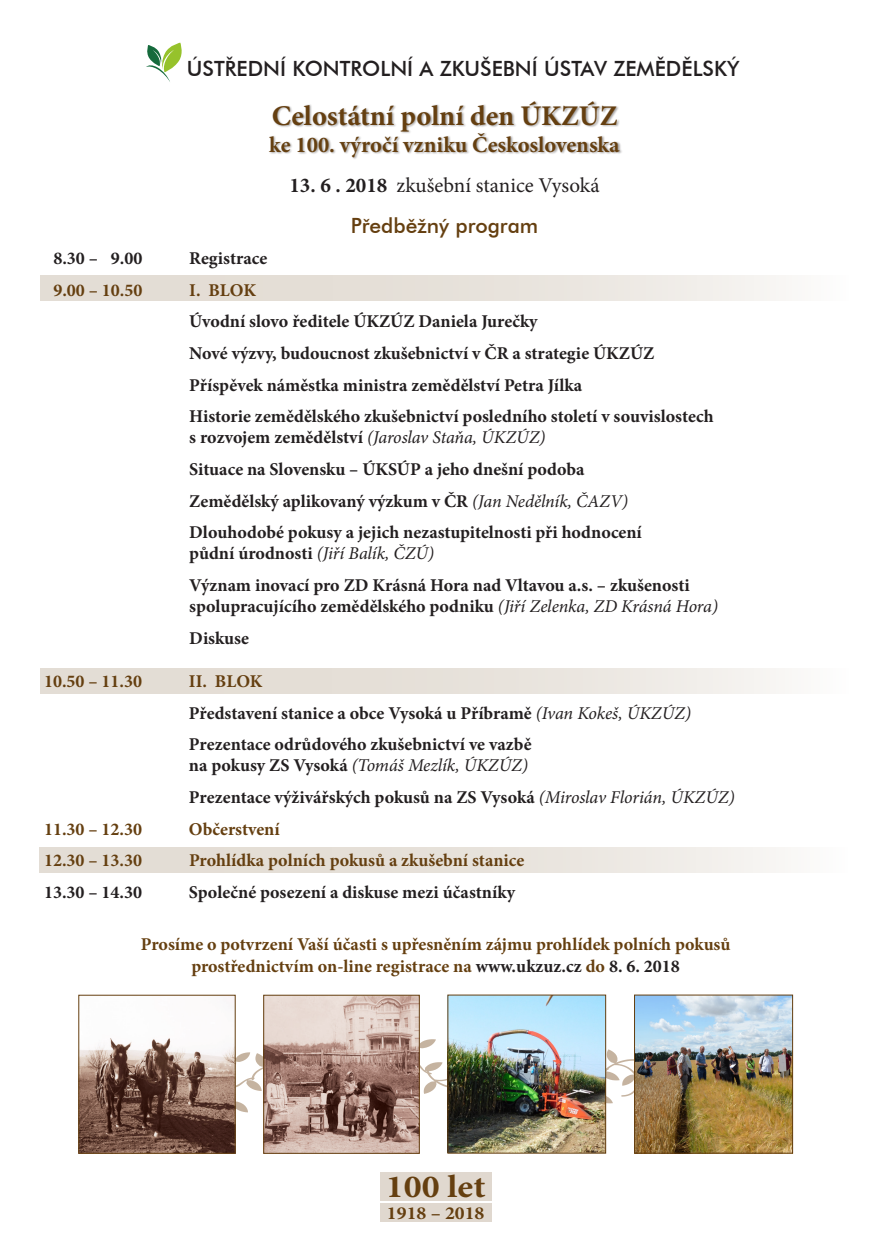
<style>
.page{position:relative;width:875px;height:1258px;background:#fff}
.page>*{position:absolute;margin:0;border:0;box-sizing:border-box;transform-origin:0 0}
.t1{font:700 32.25px "Minion Pro";color:#653f10;scale:1.12 1}
.t2{font:700 28.5px "Minion Pro";color:#653f10}
.t3{font:700 22.5px "Minion Pro";color:#653f10}
.t4{font:500 21px "Futura CE";color:#231f20}
.t5{font:21px "Minion Pro";color:#231f20}
.t6{font:500 21px "Futura CE";color:#653f10}
.t7{font:700 18.45px "Minion Pro";color:#653f10;scale:1.07 1}
.t8{font:700 18px/21px "Minion Pro";color:#231f20}
.t9{font:700 18px "Minion Pro";color:#653f10}
.s1{font-weight:700}
.s2{color:#fff}
.s3{font-weight:400;font-style:italic}
.s4{color:#231f20}
</style>
<div class="page">
<div style="left:40px;top:275px;width:808px;height:25px;background:linear-gradient(to right,#ded6cd,#f6f4f1)"></div>
<div style="left:269px;top:100px;width:354px;height:60px;background:#231f20;opacity:.4"></div>
<svg style="left:146px;top:43px;width:36px;height:39px"></svg>
<div style="left:40px;top:847px;width:808px;height:25px;background:linear-gradient(to right,#ded6cd,#f6f4f1)"></div>
<div style="left:40px;top:668px;width:808px;height:26px;background:linear-gradient(to right,#ded6cd,#f6f4f1)"></div>
<svg style="left:236px;top:1035px;width:398px;height:77px"></svg>
<img style="left:80px;top:996px;width:154px;height:155px">
<div style="left:78px;top:994px;width:158px;height:159px;border:1px solid #653f10"></div>
<img style="left:265px;top:996px;width:153px;height:155px">
<div style="left:263px;top:994px;width:157px;height:159px;border:1px solid #653f10"></div>
<img style="left:449px;top:996px;width:155px;height:155px">
<div style="left:447px;top:994px;width:159px;height:159px;border:1px solid #653f10"></div>
<img style="left:636px;top:996px;width:155px;height:155px">
<div style="left:634px;top:994px;width:159px;height:159px;border:1px solid #653f10"></div>
<div style="left:380px;top:1203px;width:111px;height:18px;background:#e0d8cf"></div>
<div style="left:380px;top:1171px;width:111px;height:29px;background:#e0d8cf"></div>
<p class="t4" style="left:187px;top:55px;width:554px">ÚSTŘEDNÍ KONTROLNÍ A ZKUŠEBNÍ ÚSTAV ZEMĚDĚLSKÝ</p>
<p class="t2" style="left:272px;top:96px;width:347px">Celostátní polní den ÚKZÚZ</p>
<p class="t3" style="left:269px;top:129px;width:352px">ke 100. výročí vzniku Československa</p>
<p class="t5" style="left:289px;top:172px;width:311px"><span class="s1">13. 6 . 2018</span> zkušební stanice Vysoká</p>
<p class="t6" style="left:351px;top:213px;width:189px">Předběžný program</p>
<p class="t8" style="left:53px;top:247px;width:91px">8.30 – <span class="s2">0</span>9.00</p>
<p class="t8" style="left:189px;top:247px;width:80px">Registrace</p>
<p class="t9" style="left:53px;top:277px;width:91px">9.00 – 10.50</p>
<p class="t9" style="left:189px;top:277px;width:68px">I. BLOK</p>
<p class="t8" style="left:189px;top:311px;width:350px">Úvodní slovo ředitele ÚKZÚZ Daniela Jurečky</p>
<p class="t8" style="left:189px;top:342px;width:466px">Nové výzvy, budoucnost zkušebnictví v ČR a strategie ÚKZÚZ</p>
<p class="t8" style="left:189px;top:374px;width:394px">Příspěvek náměstka ministra zemědělství Petra Jílka</p>
<p class="t8" style="left:189px;top:406px;width:526px">Historie zemědělského zkušebnictví posledního století v souvislostech s rozvojem zemědělství <span class="s3">(Jaroslav Staňa, ÚKZÚZ)</span></p>
<p class="t8" style="left:189px;top:458px;width:397px">Situace na Slovensku – ÚKSÚP a jeho dnešní podoba</p>
<p class="t8" style="left:189px;top:490px;width:440px">Zemědělský aplikovaný výzkum v ČR <span class="s3">(Jan Nedělník, ČAZV)</span></p>
<p class="t8" style="left:189px;top:522px;width:454px">Dlouhodobé pokusy a jejich nezastupitelnosti při hodnocení půdní úrodnosti <span class="s3">(Jiří Balík, ČZÚ)</span></p>
<p class="t8" style="left:189px;top:574px;width:530px">Význam inovací pro ZD Krásná Hora nad Vltavou a.s. – zkušenosti spolupracujícího zemědělského podniku <span class="s3">(Jiří Zelenka, ZD Krásná Hora)</span></p>
<p class="t8" style="left:189px;top:627px;width:61px">Diskuse</p>
<p class="t9" style="left:44px;top:668px;width:100px">10.50 – 11.30</p>
<p class="t9" style="left:189px;top:668px;width:75px">II. BLOK</p>
<p class="t8" style="left:189px;top:702px;width:503px">Představení stanice a obce Vysoká u Příbramě <span class="s3">(Ivan Kokeš, ÚKZÚZ)</span></p>
<p class="t8" style="left:189px;top:733px;width:344px">Prezentace odrůdového zkušebnictví ve vazbě na pokusy ZS Vysoká <span class="s3">(Tomáš Mezlík, ÚKZÚZ)</span></p>
<p class="t8" style="left:189px;top:786px;width:547px">Prezentace výživářských pokusů na ZS Vysoká <span class="s3">(Miroslav Florián, ÚKZÚZ)</span></p>
<p class="t9" style="left:44px;top:816px;width:100px">11.30 – 12.30</p>
<p class="t9" style="left:189px;top:816px;width:92px">Občerstvení</p>
<p class="t9" style="left:44px;top:847px;width:100px">12.30 – 13.30</p>
<p class="t9" style="left:189px;top:847px;width:337px">Prohlídka polních pokusů a zkušební stanice</p>
<p class="t8" style="left:44px;top:881px;width:100px">13.30 – 14.30</p>
<p class="t8" style="left:189px;top:881px;width:328px">Společné posezení a diskuse mezi účastníky</p>
<p class="t9" style="left:141px;top:931px;width:591px">Prosíme o potvrzení Vaší účasti s upřesněním zájmu prohlídek polních pokusů</p>
<p class="t9" style="left:191px;top:953px;width:490px">prostřednictvím on-line registrace na <span class="s4">www.ukzuz.cz</span> do <span class="s4">8. 6. 2018</span></p>
<p class="t1" style="left:386px;top:1163px;width:91px">100 let</p>
<p class="t7" style="left:387px;top:1199px;width:93px">1918 – 2018</p>
</div>
